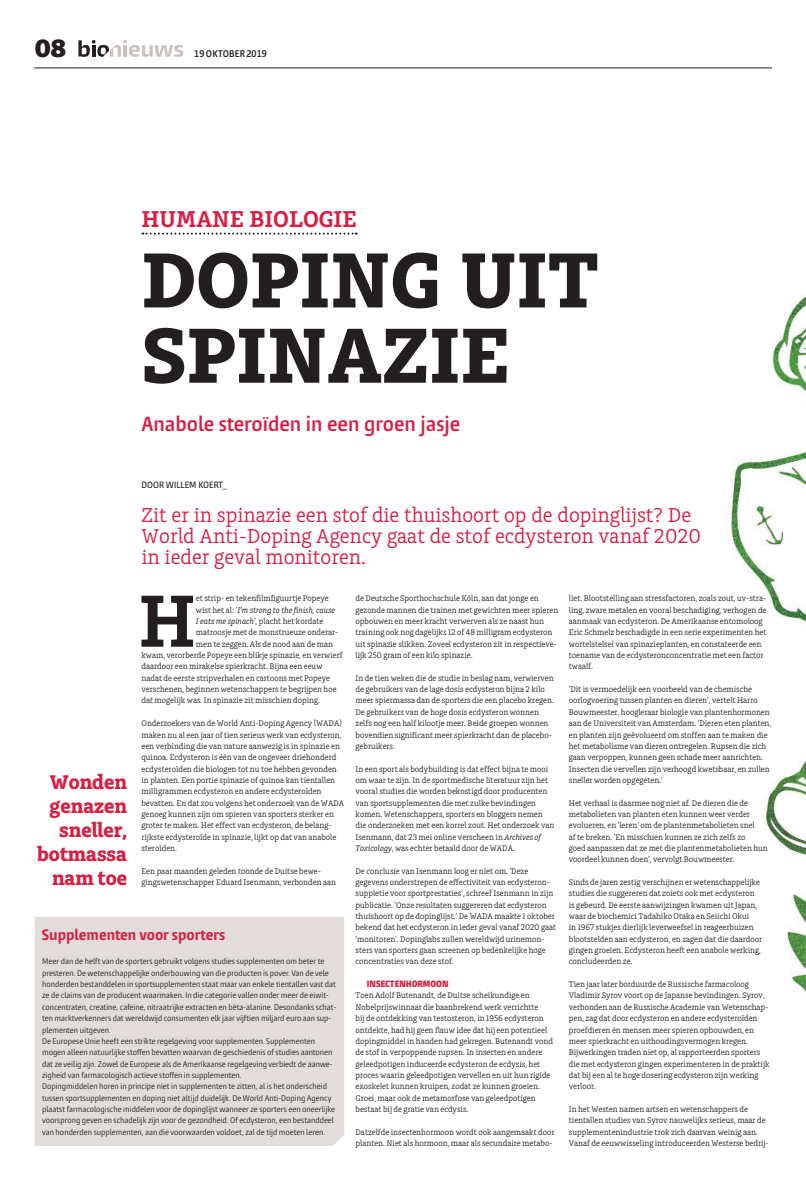
<style>
.page{position:relative;width:806px;height:1180px;background:#fff}
.page>*{position:absolute;margin:0;border:0;box-sizing:border-box;transform-origin:0 0}
.t1{font:700 81.7px/75.2px "Charlie";color:#231f20}
.t2{font:600 77.2px "Charlie";color:#231f20}
.t3{font:900 26.3px "Charlie";color:#231f20}
.t4{font:600 24px "Charlie";color:#d81e43}
.t5{font:21px/21px "Charlie";color:#d81e43}
.t6{font:700 20.8px/24px "Charlie";color:#d81e43;text-align:right}
.t7{font:600 condensed 19px "Burlingame Pro";color:#d81e43}
.t8{font:700 condensed 14px "Burlingame Pro";color:#d81e43}
.t9{font:600 condensed 9px "Burlingame Pro";letter-spacing:.015em;color:#231f20}
.t10{font:8.5px/11.3px "Charlie";color:#231f20}
.t11{font:italic 8.5px "Charlie";color:#231f20}
.t12{font:500 condensed 8.5px "Burlingame Pro";color:#231f20}
.t13{font:900 condensed 8.5px "Burlingame Pro";color:#d81e43}
.t14{font:condensed 7.5px/11.3px "Burlingame Pro";color:#231f20}
.s1{font-style:normal}
.s2{font-style:italic}
</style>
<div class="page">
<hr style="left:34px;top:68px;width:737px;height:1px;background:#231f20">
<svg style="left:78px;top:40px;width:105px;height:17px"></svg>
<svg style="left:142px;top:232px;width:214px;height:2px"></svg>
<img style="left:730px;top:296px;width:75px;height:696px">
<div style="left:35px;top:917px;width:309px;height:228px;background:#e2ddda"></div>
<h3 class="t3" style="left:35px;top:33px;width:33px">08</h3>
<p class="t9" style="left:194px;top:48px;width:74px">19 OKTOBER 2019</p>
<h3 class="t4" style="left:141px;top:205px;width:216px">HUMANE BIOLOGIE</h3>
<h1 class="t1" style="left:141px;top:244px;width:458px">DOPING UIT<br>SPINAZIE</h1>
<h3 class="t7" style="left:141px;top:412px;width:320px">Anabole steroïden in een groen jasje</h3>
<p class="t12" style="left:141px;top:479px;width:87px">DOOR WILLEM KOERT_</p>
<h3 class="t5" style="left:141px;top:504px;width:560px">Zit er in spinazie een stof die thuishoort op de dopinglijst? De<br>World Anti-Doping Agency gaat de stof ecdysteron vanaf 2020 in ieder geval monitoren.</h3>
<h3 class="t6" style="left:37px;top:770px;width:91px">Wonden genazen sneller, botmassa nam toe</h3>
<h2 class="t2" style="left:138px;top:577px;width:59px">H</h2>
<p class="t10" style="left:196px;top:593px;width:134px">et strip- en tekenfilmfiguurtje Popeye</p>
<p class="t11" style="left:196px;top:605px;width:141px"><span class="s1">wist het al: ‘</span>I’m strong to the finish, cause</p>
<p class="t10" style="left:196px;top:615px;width:129px"><span class="s2">I eats me spinach’</span>, placht het kordate</p>
<p class="t10" style="left:196px;top:627px;width:144px">matroosje met de monstrueuze onderar-</p>
<p class="t10" style="left:196px;top:638px;width:138px">men te zeggen. Als de nood aan de man</p>
<p class="t10" style="left:141px;top:649px;width:202px">kwam, verorberde Popeye een blikje spinazie, en verwierf</p>
<p class="t10" style="left:141px;top:661px;width:182px">daardoor een mirakelse spierkracht. Bijna een eeuw</p>
<p class="t10" style="left:141px;top:672px;width:190px">nadat de eerste stripverhalen en cartoons met Popeye</p>
<p class="t10" style="left:141px;top:683px;width:196px">verschenen, beginnen wetenschappers te begrijpen hoe</p>
<p class="t10" style="left:141px;top:695px;width:180px">dat mogelijk was. In spinazie zit misschien doping.</p>
<p class="t10" style="left:141px;top:717px;width:204px">Onderzoekers van de World Anti-Doping Agency (WADA) maken nu al een jaar of tien serieus werk van ecdysteron, een verbinding die van nature aanwezig is in spinazie en quinoa. Ecdysteron is één van de ongeveer driehonderd ecdysteroïden die biologen tot nu toe hebben gevonden in planten. Een portie spinazie of quinoa kan tientallen milligrammen ecdysteron en andere ecdysteroïden bevatten. En dat zou volgens het onderzoek van de WADA genoeg kunnen zijn om spieren van sporters sterker en groter te maken. Het effect van ecdysteron, de belang&shy;rijkste ecdysteroïde in spinazie, lijkt op dat van anabole steroïden.</p>
<p class="t10" style="left:141px;top:865px;width:196px">Een paar maanden geleden toonde de Duitse bewe&shy;gingswetenschapper Eduard Isenmann, verbonden aan</p>
<h3 class="t8" style="left:42px;top:925px;width:185px">Supplementen voor sporters</h3>
<p class="t14" style="left:42px;top:955px;width:295px">Meer dan de helft van de sporters gebruikt volgens studies supplementen om beter te presteren. De wetenschappelijke onderbouwing van die producten is pover. Van de vele honderden bestanddelen in sportsupplementen staat maar van enkele tientallen vast dat ze de claims van de producent waarmaken. In die categorie vallen onder meer de eiwit&shy;concentraten, creatine, cafeïne, nitraatrijke extracten en bèta-alanine. Desondanks schat&shy;ten marktverkenners dat wereldwijd consumenten elk jaar vijftien miljard euro aan sup&shy;plementen uitgeven.<br>De Europese Unie heeft een strikte regelgeving voor supplementen. Supplementen mogen alleen natuurlijke stoffen bevatten waarvan de geschiedenis of studies aantonen dat ze veilig zijn. Zowel de Europese als de Amerikaanse regelgeving verbiedt de aanwe&shy;zigheid van farmacologisch actieve stoffen in supplementen.<br>Dopingmiddelen horen in principe niet in supplementen te zitten, al is het onderscheid tussen sportsupplementen en doping niet altijd duidelijk. De World Anti-Doping Agency plaatst farmacologische middelen voor de dopinglijst wanneer ze sporters een oneerlijke voorsprong geven en schadelijk zijn voor de gezondheid. Of ecdysteron, een bestanddeel van honderden supplementen, aan die voorwaarden voldoet, zal de tijd moeten leren.</p>
<p class="t10" style="left:355px;top:593px;width:204px">de Deutsche Sporthochschule Köln, aan dat jonge en gezonde mannen die trainen met gewichten meer spieren opbouwen en meer kracht verwerven als ze naast hun training ook nog dagelijks 12 of 48 milligram ecdysteron uit spinazie slikken. Zoveel ecdysteron zit in respectieve&shy;lijk 250 gram of een kilo spinazie.</p>
<p class="t10" style="left:355px;top:672px;width:200px">In de tien weken die de studie in beslag nam, verwierven de gebruikers van de lage dosis ecdysteron bijna 2 kilo meer spiermassa dan de sporters die een placebo kregen.<br>De gebruikers van de hoge dosis ecdysteron wonnen zelfs nog een half kilootje meer. Beide groepen wonnen bovendien significant meer spierkracht dan de placebo&shy;gebruikers.</p>
<p class="t10" style="left:355px;top:763px;width:200px">In een sport als bodybuilding is dat effect bijna te mooi om waar te zijn. In de sportmedische literatuur zijn het vooral studies die worden bekostigd door producenten van sportsupplementen die met zulke bevindingen komen. Wetenschappers, sporters en bloggers nemen die onderzoeken met een korrel zout. Het onderzoek van Isenmann, dat 23 mei online verscheen in <span class="s2">Archives of Toxicology</span>, was echter betaald door de WADA.</p>
<p class="t10" style="left:355px;top:865px;width:202px">De conclusie van Isenmann loog er niet om. ‘Deze gegevens onderstrepen de effectiviteit van ecdysteron&shy;suppletie voor sportprestaties’, schreef Isenmann in zijn publicatie. ‘Onze resultaten suggereren dat ecdysteron thuishoort op de dopinglijst.’ De WADA maakte 1 oktober bekend dat het ecdysteron in ieder geval vanaf 2020 gaat ‘monitoren’. Dopinglabs zullen wereldwijd urinemon&shy;sters van sporters gaan screenen op bedenkelijke hoge concentraties van deze stof.</p>
<p class="t13" style="left:366px;top:978px;width:83px">INSECTENHORMOON</p>
<p class="t10" style="left:355px;top:989px;width:199px">Toen Adolf Butenandt, de Duitse scheikundige en Nobelprijswinnaar die baanbrekend werk verrichtte<br>bij de ontdekking van testosteron, in 1956 ecdysteron ontdekte, had hij geen flauw idee dat hij een potentieel dopingmiddel in handen had gekregen. Butenandt vond de stof in verpoppende rupsen. In insecten en andere geleedpotigen induceerde ecdysteron de ecdysis, het proces waarin geleedpotigen vervellen en uit hun rigide exoskelet kunnen kruipen, zodat ze kunnen groeien.<br>Groei, maar ook de metamorfose van geleedpotigen bestaat bij de gratie van ecdysis.</p>
<p class="t10" style="left:355px;top:1126px;width:200px">Datzelfde insectenhormoon wordt ook aangemaakt door planten. Niet als hormoon, maar als secundaire metabo-</p>
<p class="t10" style="left:568px;top:593px;width:199px">liet. Blootstelling aan stressfactoren, zoals zout, uv-stra&shy;ling, zware metalen en vooral beschadiging, verhogen de aanmaak van ecdysteron. De Amerikaanse entomoloog Eric Schmelz beschadigde in een serie experimenten het wortelstelsel van spinazieplanten, en constateerde een toename van de ecdysteronconcentratie met een factor twaalf.</p>
<p class="t10" style="left:568px;top:683px;width:204px">‘Dit is vermoedelijk een voorbeeld van de chemische oorlogvoering tussen planten en dieren’, vertelt Harro Bouwmeester, hoogleraar biologie van plantenhormonen aan de Universiteit van Amsterdam. ‘Dieren eten planten, en planten zijn geëvolueerd om stoffen aan te maken die het metabolisme van dieren ontregelen. Rupsen die zich gaan verpoppen, kunnen geen schade meer aanrichten.<br>Insecten die vervellen zijn verhoogd kwetsbaar, en zullen sneller worden opgegeten.’</p>
<p class="t10" style="left:568px;top:797px;width:200px">Het verhaal is daarmee nog niet af. De dieren die de metabolieten van planten eten kunnen weer verder evolueren, en ‘leren’ om de plantenmetabolieten snel<br>af te breken. ‘En misschien kunnen ze zich zelfs zo<br>goed aanpassen dat ze met die plantenmetabolieten hun voordeel kunnen doen’, vervolgt Bouwmeester.</p>
<p class="t10" style="left:568px;top:876px;width:195px">Sinds de jaren zestig verschijnen er wetenschappelijke studies die suggereren dat zoiets ook met ecdysteron is gebeurd. De eerste aanwijzingen kwamen uit Japan, waar de biochemici Tadahiko Otaka en Seiichi Okui<br>in 1967 stukjes dierlijk leverweefsel in reageerbuizen blootstelden aan ecdysteron, en zagen dat die daardoor gingen groeien. Ecdysteron heeft een anabole werking, concludeerden ze.</p>
<p class="t10" style="left:568px;top:978px;width:202px">Tien jaar later borduurde de Russische farmacoloog Vladimir Syrov voort op de Japanse bevindingen. Syrov, verbonden aan de Russische Academie van Wetenschap&shy;pen, zag dat door ecdysteron en andere ecdysteroïden proefdieren én mensen meer spieren opbouwden, en meer spierkracht en uithoudingsvermogen kregen.<br>Bijwerkingen traden niet op, al rapporteerden sporters die met ecdysteron gingen experimenteren in de praktijk dat bij een al te hoge dosering ecdysteron zijn werking verloor.</p>
<p class="t10" style="left:568px;top:1103px;width:201px">In het Westen namen artsen en wetenschappers de tientallen studies van Syrov nauwelijks serieus, maar de supplementenindustrie trok zich daarvan weinig aan.<br>Vanaf de eeuwwisseling introduceerden Westerse bedrij-</p>
</div>
